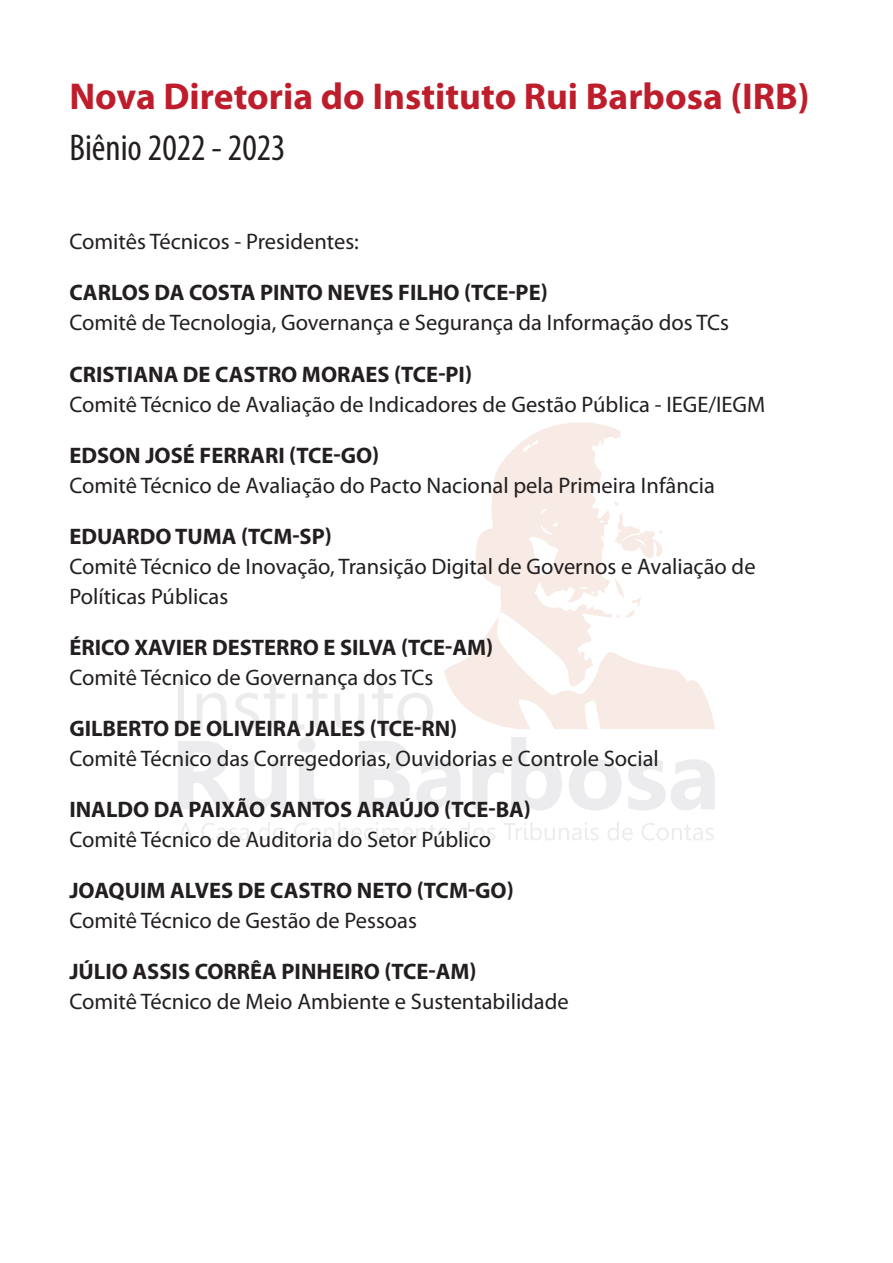
<style>
.page{position:relative;width:893px;height:1263px;background:#fff}
.page>*{position:absolute;margin:0;border:0;box-sizing:border-box;transform-origin:0 0}
.t1{font:700 37.5px "Myriad Pro";color:#be1d2c}
.t2{font:condensed 37.5px "Myriad Pro";color:#231f20}
.t3{font:22.5px/30px "Myriad Pro";color:#231f20}
.t4{font:700 22.5px "Myriad Pro";color:#231f20}
</style>
<div class="page">
<div style="left:178px;top:679px;width:6px;height:51px;background:#ececee"></div>
<svg style="left:197px;top:693px;width:30px;height:37px"></svg>
<svg style="left:235px;top:683px;width:50px;height:48px"></svg>
<svg style="left:291px;top:677px;width:36px;height:53px"></svg>
<svg style="left:334px;top:694px;width:30px;height:37px"></svg>
<svg style="left:372px;top:683px;width:61px;height:48px"></svg>
<svg style="left:178px;top:741px;width:109px;height:69px"></svg>
<svg style="left:298px;top:737px;width:26px;height:73px"></svg>
<svg style="left:359px;top:741px;width:51px;height:68px"></svg>
<svg style="left:416px;top:759px;width:44px;height:51px"></svg>
<svg style="left:472px;top:760px;width:32px;height:49px"></svg>
<svg style="left:511px;top:737px;width:51px;height:73px"></svg>
<svg style="left:569px;top:759px;width:53px;height:51px"></svg>
<svg style="left:628px;top:759px;width:87px;height:51px"></svg>
<svg style="left:178px;top:823px;width:15px;height:17px"></svg>
<svg style="left:201px;top:823px;width:48px;height:17px"></svg>
<svg style="left:259px;top:822px;width:26px;height:18px"></svg>
<svg style="left:294px;top:822px;width:155px;height:18px"></svg>
<svg style="left:458px;top:822px;width:37px;height:18px"></svg>
<svg style="left:504px;top:822px;width:95px;height:18px"></svg>
<svg style="left:608px;top:822px;width:25px;height:18px"></svg>
<svg style="left:642px;top:823px;width:72px;height:17px"></svg>
<svg style="left:444px;top:422px;width:271px;height:307px"></svg>
<h1 class="t1" style="left:69px;top:71px;width:742px">Nova Diretoria do Instituto Rui Barbosa (IRB)</h1>
<h1 class="t2" style="left:69px;top:124px;width:218px">Biênio 2022 - 2023</h1>
<p class="t3" style="left:69px;top:227px;width:291px">Comitês Técnicos - Presidentes:</p>
<p class="t4" style="left:69px;top:278px;width:480px">CARLOS DA COSTA PINTO NEVES FILHO (TCE-PE)</p>
<p class="t3" style="left:69px;top:308px;width:661px">Comitê de Tecnologia, Governança e Segurança da Informação dos TCs</p>
<p class="t4" style="left:69px;top:359px;width:404px">CRISTIANA DE CASTRO MORAES (TCE-PI)</p>
<p class="t3" style="left:69px;top:389px;width:697px">Comitê Técnico de Avaliação de Indicadores de Gestão Pública - IEGE/IEGM</p>
<p class="t4" style="left:69px;top:440px;width:311px">EDSON JOSÉ FERRARI (TCE-GO)</p>
<p class="t3" style="left:69px;top:470px;width:647px">Comitê Técnico de Avaliação do Pacto Nacional pela Primeira Infância</p>
<p class="t4" style="left:69px;top:521px;width:264px">EDUARDO TUMA (TCM-SP)</p>
<p class="t3" style="left:69px;top:551px;width:688px">Comitê Técnico de Inovação, Transição Digital de Governos e Avaliação de<br>Políticas Públicas</p>
<p class="t4" style="left:69px;top:632px;width:425px">ÉRICO XAVIER DESTERRO E SILVA (TCE-AM)</p>
<p class="t3" style="left:69px;top:662px;width:366px">Comitê Técnico de Governança dos TCs</p>
<p class="t4" style="left:69px;top:713px;width:389px">GILBERTO DE OLIVEIRA JALES (TCE-RN)</p>
<p class="t3" style="left:69px;top:743px;width:591px">Comitê Técnico das Corregedorias, Ouvidorias e Controle Social</p>
<p class="t4" style="left:69px;top:794px;width:463px">INALDO DA PAIXÃO SANTOS ARAÚJO (TCE-BA)</p>
<p class="t3" style="left:69px;top:824px;width:423px">Comitê Técnico de Auditoria do Setor Público</p>
<p class="t4" style="left:69px;top:875px;width:446px">JOAQUIM ALVES DE CASTRO NETO (TCM-GO)</p>
<p class="t3" style="left:69px;top:905px;width:349px">Comitê Técnico de Gestão de Pessoas</p>
<p class="t4" style="left:69px;top:956px;width:409px">JÚLIO ASSIS CORRÊA PINHEIRO (TCE-AM)</p>
<p class="t3" style="left:69px;top:986px;width:501px">Comitê Técnico de Meio Ambiente e Sustentabilidade</p>
</div>
